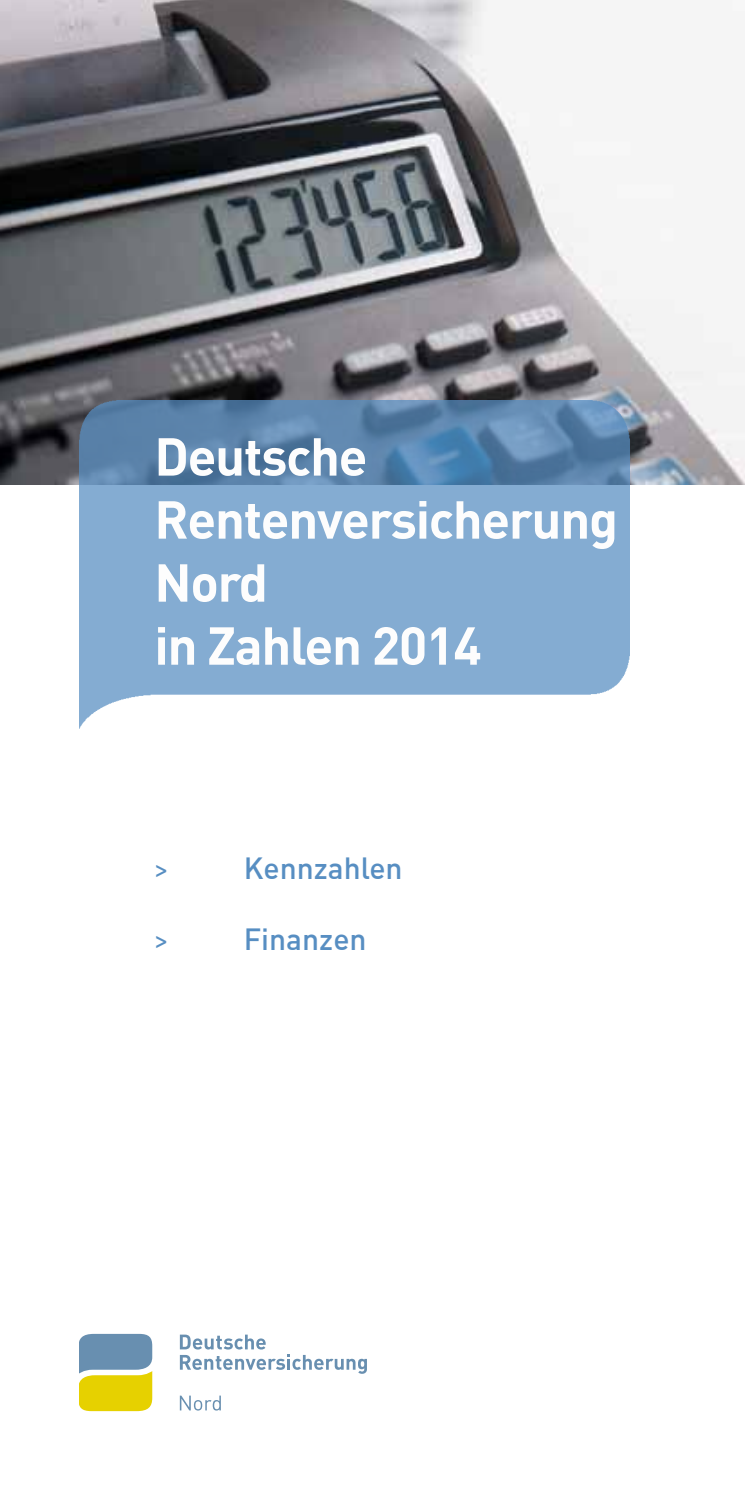
<style>
.page{position:relative;width:745px;height:1489px;background:#fff}
.page>*{position:absolute;margin:0;border:0;box-sizing:border-box;transform-origin:0 0}
.t1{font:700 52.5px/63px "DIN";letter-spacing:-.025em;color:#fdfdfd}
.t2{font:500 30px "DIN";color:#578ec2}
.t3{font:30px "DIN";color:#578ec2}
</style>
<div class="page">
<img style="left:0;top:0;width:744px;height:484px">
<img style="left:79px;top:400px;width:550px;height:329px">
<svg style="left:79px;top:1333px;width:73px;height:77px;background:#afb769"></svg>
<svg style="left:180px;top:1334px;width:187px;height:39px"></svg>
<svg style="left:180px;top:1395px;width:41px;height:15px"></svg>
<p class="t1" style="left:154px;top:423px;width:465px">Deutsche<br>Rentenversicherung<br>Nord<br>in Zahlen 2014</p>
<p class="t3" style="left:153px;top:849px;width:17px">&gt;</p>
<p class="t2" style="left:243px;top:848px;width:160px">Kennzahlen</p>
<p class="t3" style="left:153px;top:920px;width:17px">&gt;</p>
<p class="t2" style="left:243px;top:920px;width:124px">Finanzen</p>
</div>
